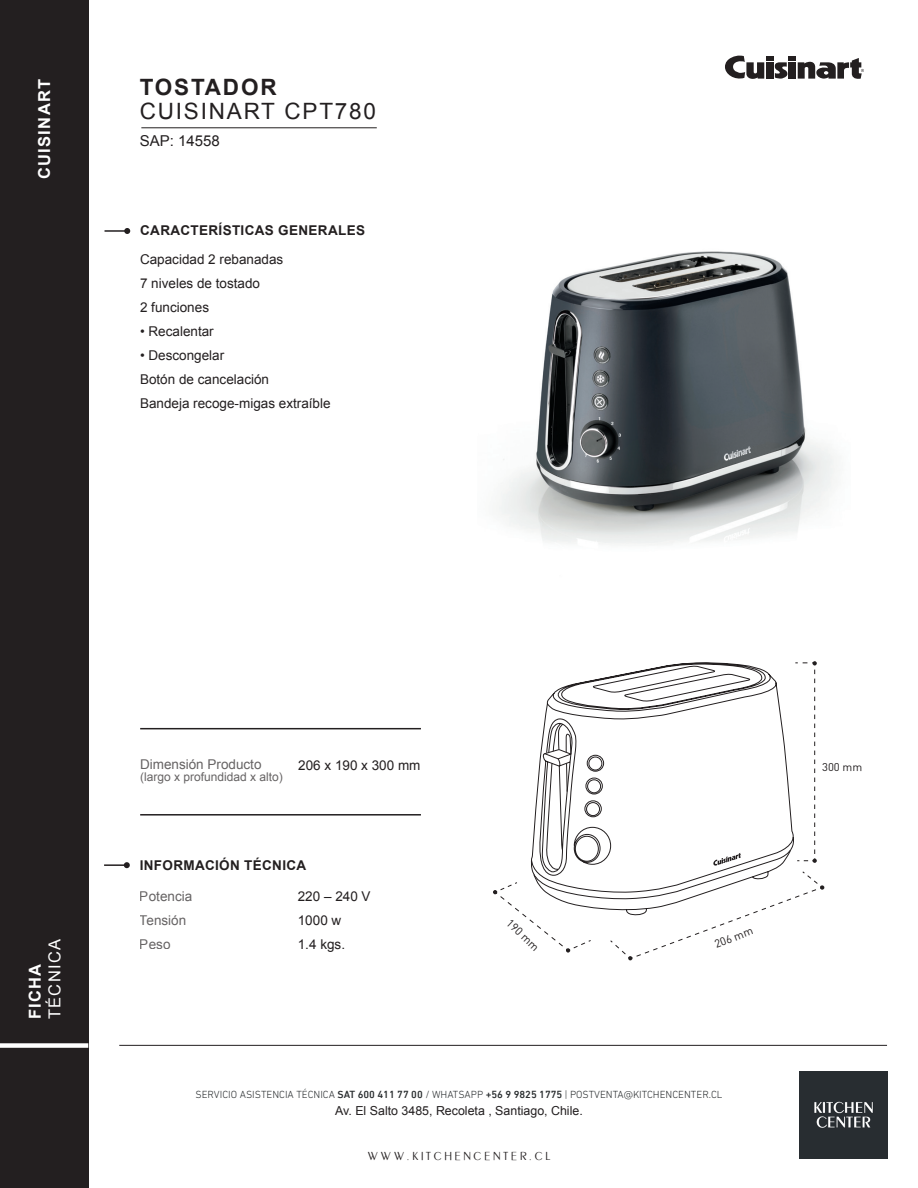
<style>
.page{position:relative;width:918px;height:1188px;background:#fff}
.page>*{position:absolute;margin:0;border:0;box-sizing:border-box;transform-origin:0 0}
.t1{font:22.5px "Arial";letter-spacing:.08em;color:#231f20}
.t2{font:700 22.5px "Arial";letter-spacing:.08em;color:#231f20}
.t3{font:700 16.5px "Arial";letter-spacing:.08em;color:#fff}
.t4{font:16.5px "Arial";letter-spacing:.08em;color:#fff}
.t5{font:15px "Arial";color:#231f20}
.t6{font:13.5px/24px "Arial";color:#231f20}
.t7{font:700 13.5px "Arial";letter-spacing:.025em;color:#231f20}
.t8{font:12.45px "Arial";color:#231f20}
.t9{font:12.45px "Peignot";letter-spacing:.175em;color:#231f20}
.t10{font:12px "Arial";color:#231f20}
.t11{font:11.25px "DIN";color:#231f20}
.t12{font:300 10.5px "DIN Next LT Pro";color:#292d2f}
.s1{font-weight:500}
</style>
<div class="page">
<hr style="left:119px;top:1045px;width:768px;height:1px;background:#231f20">
<div style="left:0;top:0;width:88px;height:1188px;background:#231f20"></div>
<div style="left:0;top:1043px;width:88px;height:5px;background:#fff"></div>
<img style="left:800px;top:1072px;width:87px;height:87px">
<hr style="left:141px;top:127px;width:236px;height:1px;background:#231f20">
<svg style="left:725px;top:56px;width:139px;height:23px"></svg>
<hr style="left:105px;top:230px;width:22px;height:2px;background:#231f20">
<svg style="left:124px;top:228px;width:6px;height:6px"></svg>
<hr style="left:140px;top:728px;width:281px;height:1px;background:#231f20">
<hr style="left:140px;top:814px;width:281px;height:2px;background:#231f20">
<hr style="left:104px;top:864px;width:23px;height:2px;background:#231f20">
<svg style="left:124px;top:862px;width:6px;height:6px"></svg>
<img style="left:499px;top:251px;width:338px;height:294px">
<svg style="left:534px;top:676px;width:76px;height:234px"></svg>
<svg style="left:493px;top:882px;width:98px;height:71px"></svg>
<svg style="left:610px;top:661px;width:214px;height:299px"></svg>
<p class="t3" style="left:33px;top:179px;width:102px;rotate:-90deg">CUISINART</p>
<h1 class="t2" style="left:140px;top:73px;width:138px">TOSTADOR</h1>
<h1 class="t1" style="left:140px;top:97px;width:238px">CUISINART CPT780</h1>
<p class="t5" style="left:140px;top:131px;width:82px">SAP: 14558</p>
<p class="t7" style="left:140px;top:222px;width:226px">CARACTERÍSTICAS GENERALES</p>
<p class="t6" style="left:140px;top:247px;width:145px">Capacidad 2 rebanadas<br>7 niveles de tostado<br>2 funciones</p>
<p class="t6" style="left:140px;top:319px;width:75px">• Recalentar</p>
<p class="t6" style="left:140px;top:343px;width:192px">• Descongelar<br>Botón de cancelación<br>Bandeja recoge-migas extraíble</p>
<p class="t4" style="left:44px;top:1019px;width:82px;rotate:-90deg">TÉCNICA</p>
<p class="t3" style="left:24px;top:1019px;width:57px;rotate:-90deg">FICHA</p>
<p class="t6" style="left:140px;top:752px;width:123px">Dimensión Producto</p>
<p class="t6" style="left:298px;top:753px;width:124px">206 x 190 x 300 mm</p>
<p class="t10" style="left:140px;top:769px;width:144px">(largo x profundidad x alto)</p>
<p class="t7" style="left:140px;top:856px;width:168px">INFORMACIÓN TÉCNICA</p>
<p class="t6" style="left:298px;top:884px;width:74px">220 – 240 V<br>1000 w<br>1.4 kgs.</p>
<p class="t6" style="left:140px;top:884px;width:54px">Potencia<br>Tensión<br>Peso</p>
<p class="t11" style="left:513px;top:916px;width:42px;rotate:43deg">190 mm</p>
<p class="t11" style="left:712px;top:938px;width:42px;rotate:-21deg">206 mm</p>
<p class="t12" style="left:196px;top:1088px;width:528px">SERVICIO ASISTENCIA TÉCNICA <span class="s1">SAT 600 411 77 00</span> / WHATSAPP <span class="s1">+56 9 9825 1775</span> | POSTVENTA@KITCHENCENTER.CL</p>
<p class="t8" style="left:335px;top:1103px;width:249px">Av. El Salto 3485, Recoleta , Santiago, Chile.</p>
<p class="t9" style="left:367px;top:1150px;width:185px">WWW.KITCHENCENTER.CL</p>
<p class="t11" style="left:822px;top:760px;width:42px;rotate:1deg">300 mm</p>
</div>
